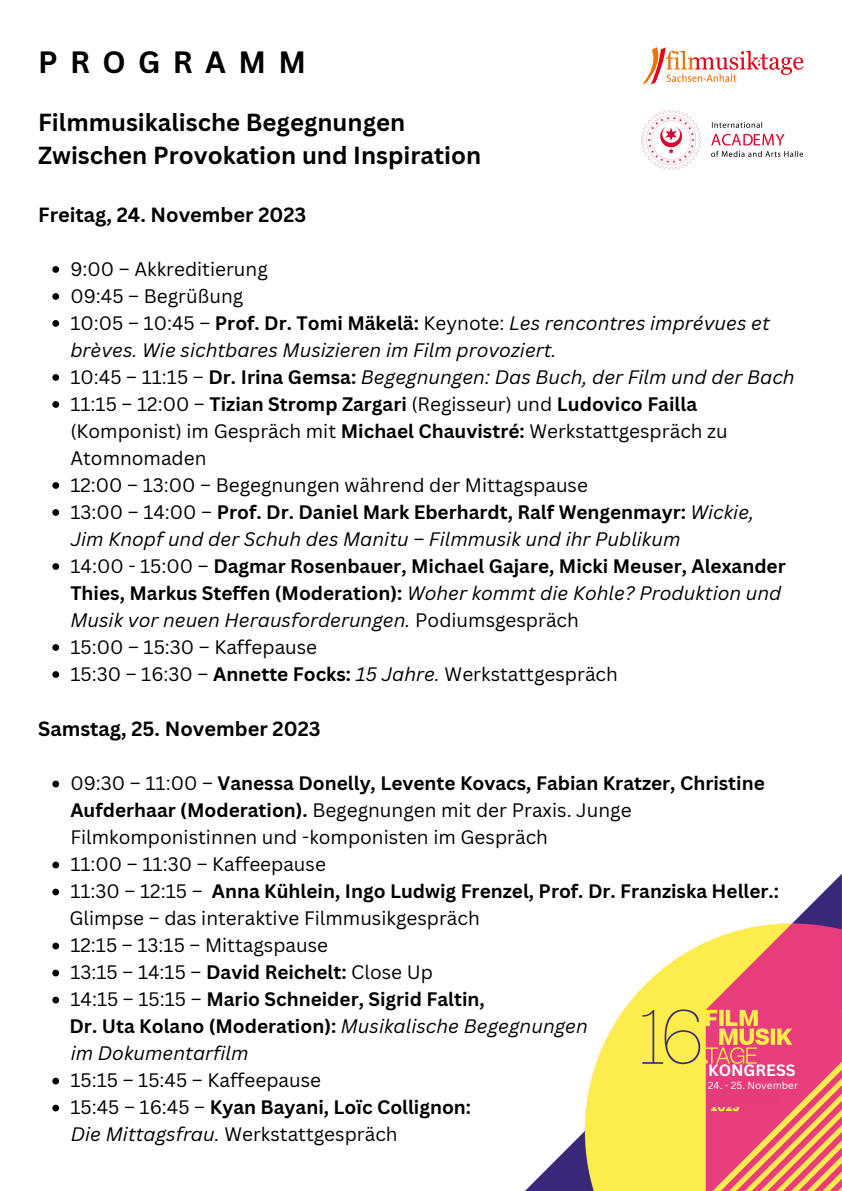
<style>
.page{position:relative;width:842px;height:1191px;background:#fff}
.page>*{position:absolute;margin:0;border:0;box-sizing:border-box;transform-origin:0 0}
.t1{font:700 30px "Canva Sans";letter-spacing:.415em;color:#000}
.t2{font:700 24px "Canva Sans";color:#000}
.t3{font:700 20px "Canva Sans";color:#000}
.t4{font:19px/27px "Canva Sans";color:#000}
.t5{font:700 19px/27px "Canva Sans";color:#000}
.t6{font:italic 19px/27px "Canva Sans";color:#000}
.t7{font:700 16px "Canva Sans";color:#fff}
.t8{font:10px "Canva Sans";color:#fff}
.s1{font-style:normal}
.s2{font-weight:700;font-style:normal}
.s3{font-weight:700}
.s4{font-weight:400}
.s5{font-weight:400;font-style:italic}
.s6{font-style:italic}
</style>
<div class="page">
<svg style="left:52px;top:266px;width:7px;height:7px"></svg>
<svg style="left:52px;top:293px;width:7px;height:7px"></svg>
<svg style="left:52px;top:320px;width:7px;height:7px"></svg>
<svg style="left:52px;top:374px;width:7px;height:7px"></svg>
<svg style="left:52px;top:401px;width:7px;height:7px"></svg>
<svg style="left:52px;top:482px;width:7px;height:7px"></svg>
<svg style="left:52px;top:509px;width:7px;height:7px"></svg>
<svg style="left:52px;top:563px;width:7px;height:7px"></svg>
<svg style="left:52px;top:644px;width:7px;height:6px"></svg>
<svg style="left:52px;top:671px;width:7px;height:6px"></svg>
<svg style="left:52px;top:780px;width:7px;height:7px"></svg>
<svg style="left:52px;top:861px;width:7px;height:7px"></svg>
<svg style="left:52px;top:888px;width:7px;height:7px"></svg>
<svg style="left:52px;top:942px;width:7px;height:7px"></svg>
<svg style="left:52px;top:969px;width:7px;height:7px"></svg>
<svg style="left:52px;top:996px;width:7px;height:7px"></svg>
<svg style="left:52px;top:1077px;width:7px;height:7px"></svg>
<svg style="left:52px;top:1104px;width:7px;height:7px"></svg>
<img style="left:526px;top:874px;width:315px;height:316px">
<img style="left:643px;top:48px;width:161px;height:36px">
<img style="left:642px;top:110px;width:161px;height:59px">
<div style="left:708px;top:1067px;width:72px;height:39px;background:#e73c7b"></div>
<p class="t1" style="left:38px;top:41px;width:270px">PROGRAMM</p>
<p class="t2" style="left:38px;top:105px;width:369px">Filmmusikalische Begegnungen</p>
<p class="t2" style="left:38px;top:138px;width:445px">Zwischen Provokation und Inspiration</p>
<p class="t3" style="left:38px;top:200px;width:270px">Freitag, 24. November 2023</p>
<p class="t4" style="left:70px;top:255px;width:199px">9:00 – Akkreditierung</p>
<p class="t4" style="left:70px;top:282px;width:174px">09:45 – Begrüßung</p>
<p class="t6" style="left:70px;top:309px;width:701px"><span class="s1">10:05 – 10:45 –</span> <span class="s2">Prof. Dr. Tomi Mäkelä:</span> <span class="s1">Keynote:</span> Les rencontres imprévues et brèves. Wie sichtbares Musizieren im Film provoziert.</p>
<p class="t6" style="left:70px;top:363px;width:726px"><span class="s1">10:45 – 11:15 –</span> <span class="s2">Dr. Irina Gemsa:</span> Begegnungen: Das Buch, der Film und der Bach</p>
<p class="t4" style="left:70px;top:390px;width:659px">11:15 – 12:00 – <span class="s3">Tizian Stromp Zargari</span> (Regisseur) und <span class="s3">Ludovico Failla </span>(Komponist) im Gespräch mit <span class="s3">Michael Chauvistré:</span> Werkstattgespräch zu<br>Atomnomaden</p>
<p class="t4" style="left:70px;top:471px;width:519px">12:00 – 13:00 – Begegnungen während der Mittagspause</p>
<p class="t5" style="left:70px;top:498px;width:685px"><span class="s4">13:00 – 14:00 –</span> Prof. Dr. Daniel Mark Eberhardt, Ralf Wengenmayr: <span class="s5">Wickie,</span></p>
<p class="t5" style="left:70px;top:552px;width:717px"><span class="s4">14:00 - 15:00 –</span> Dagmar Rosenbauer, Michael Gajare, Micki Meuser, Alexander<br>Thies, Markus Steffen (Moderation): <span class="s5">Woher kommt die Kohle? Produktion und<br>Musik vor neuen Herausforderungen.</span> <span class="s4">Podiumsgespräch</span></p>
<p class="t4" style="left:70px;top:633px;width:248px">15:00 – 15:30 – Kaffepause</p>
<p class="t4" style="left:70px;top:660px;width:549px">15:30 – 16:30 – <span class="s3">Annette Focks:</span> <span class="s6">15 Jahre.</span> Werkstattgespräch</p>
<p class="t6" style="left:71px;top:525px;width:611px">Jim Knopf und der Schuh des Manitu – Filmmusik und ihr Publikum</p>
<p class="t3" style="left:38px;top:715px;width:284px">Samstag, 25. November 2023</p>
<p class="t4" style="left:70px;top:769px;width:696px">09:30 – 11:00 – <span class="s3">Vanessa Donelly, Levente Kovacs, Fabian Kratzer, Christine<br>Aufderhaar (Moderation).</span> Begegnungen mit der Praxis. Junge<br>Filmkomponistinnen und -komponisten im Gespräch</p>
<p class="t4" style="left:70px;top:850px;width:257px">11:00 – 11:30 – Kaffeepause</p>
<p class="t5" style="left:70px;top:877px;width:710px"><span class="s4">11:30 – 12:15 –</span> Anna Kühlein, Ingo Ludwig Frenzel, Prof. Dr. Franziska Heller.:</p>
<p class="t4" style="left:70px;top:931px;width:259px">12:15 – 13:15 – Mittagspause</p>
<p class="t4" style="left:70px;top:958px;width:364px">13:15 – 14:15 – <span class="s3">David Reichelt:</span> Close Up</p>
<p class="t5" style="left:70px;top:985px;width:416px"><span class="s4">14:15 – 15:15 –</span> Mario Schneider, Sigrid Faltin,</p>
<p class="t4" style="left:69px;top:904px;width:412px">Glimpse – das interaktive Filmmusikgespräch</p>
<p class="t5" style="left:69px;top:1012px;width:520px">Dr. Uta Kolano (Moderation): <span class="s5">Musikalische Begegnungen</span></p>
<p class="t6" style="left:71px;top:1039px;width:179px">im Dokumentarfilm</p>
<p class="t4" style="left:70px;top:1066px;width:252px">15:15 – 15:45 – Kaffeepause</p>
<p class="t5" style="left:70px;top:1093px;width:402px"><span class="s4">15:45 – 16:45 –</span> Kyan Bayani, Loïc Collignon:</p>
<p class="t4" style="left:71px;top:1120px;width:328px"><span class="s6">Die Mittagsfrau.</span> Werkstattgespräch</p>
<p class="t7" style="left:708px;top:1058px;width:89px">KONGRESS</p>
<p class="t8" style="left:708px;top:1078px;width:92px">24. - 25. November</p>
</div>
